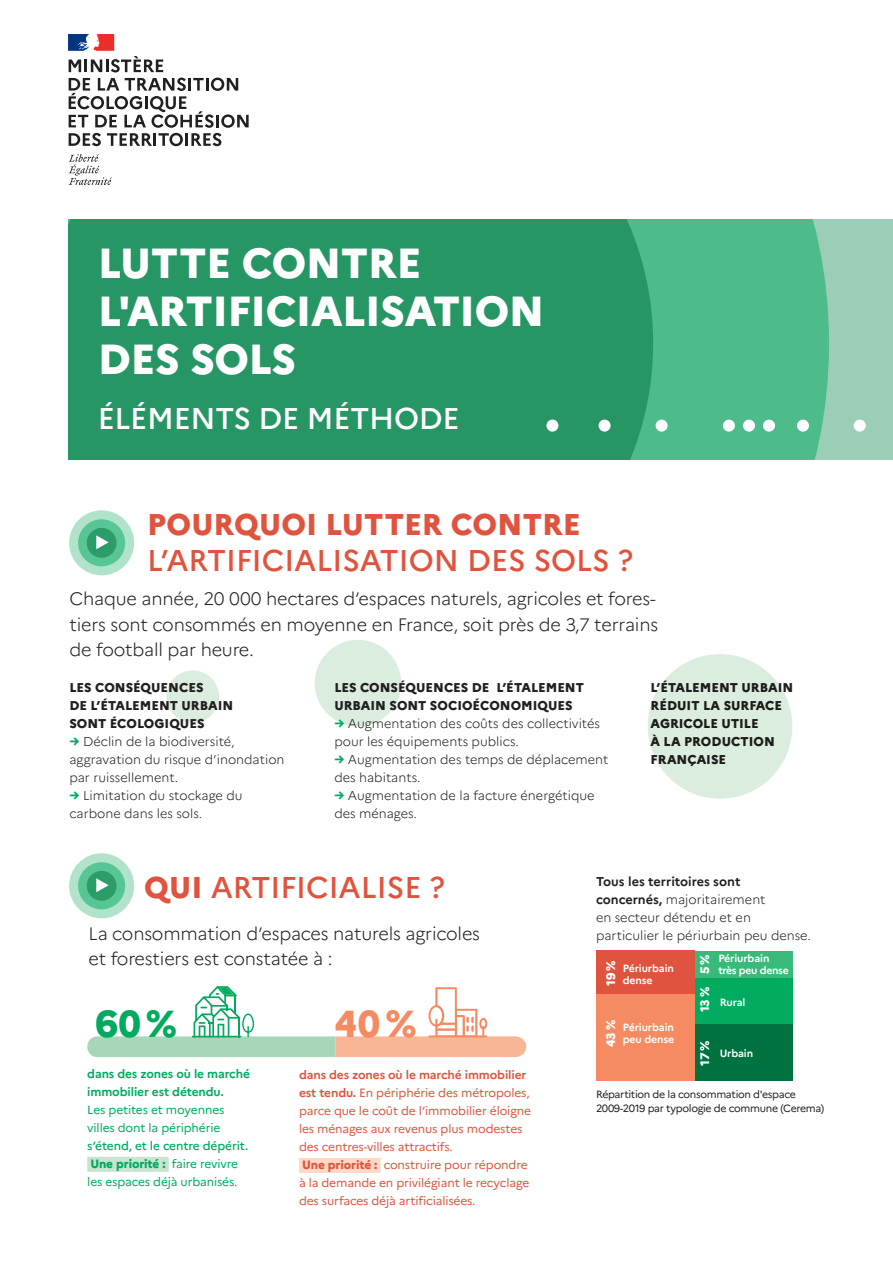
<style>
.page{position:relative;width:893px;height:1263px;background:#fff}
.page>*{position:absolute;margin:0;border:0;box-sizing:border-box;transform-origin:0 0}
.t1{font:800 42px "Marianne";letter-spacing:-.01em;color:#fff}
.t2{font:800 37.5px "Marianne";color:#00aa5f}
.t3{font:800 37.5px "Marianne";color:#f68b63}
.t4{font:500 30px "Marianne";color:#e0543f}
.t5{font:800 30px "Marianne";color:#e0543f}
.t6{font:500 30px "Marianne";letter-spacing:-.01em;color:#fff}
.texte{font:300 18px/25.5px "Marianne";letter-spacing:-.01em;color:#231f20}
.texte-2{font:300 12.75px/18px "Marianne";color:#231f20}
.texte-3{font:800 12.75px/18px "Marianne";color:#231f20}
.t7{font:800 12.45px "Marianne";color:#fff}
.t8{font:12px/18px "Marianne";letter-spacing:-.01em;color:#e0543f}
.t9{font:12px/18px "Marianne";letter-spacing:-.01em;color:#00aa5f}
.t10{font:700 12px/18px "Marianne";letter-spacing:-.01em;color:#00aa5f}
.t11{font:10.5px/13.5px "Marianne";letter-spacing:-.03em;color:#231f20}
.t12{font:700 10.5px "Marianne";letter-spacing:-.01em;color:#fff}
.t13{font:700 10.5px "Marianne";letter-spacing:-.03em;color:#fff}
.s1{font-weight:800;color:#00aa5f}
.s2{font-weight:800}
.s3{font-weight:500}
.s4{font-weight:700}
</style>
<div class="page">
<div style="left:829px;top:219px;width:64px;height:240px;background:#9bceb6"></div>
<div style="left:653px;top:219px;width:176px;height:240px;background:#4dbc8a"></div>
<div style="left:68px;top:219px;width:585px;height:240px;background:#269764"></div>
<div style="left:546px;top:420px;width:12px;height:12px;background:#fff;border-radius:50%"></div>
<div style="left:599px;top:420px;width:12px;height:12px;background:#fff;border-radius:50%"></div>
<div style="left:656px;top:420px;width:12px;height:12px;background:#fff;border-radius:50%"></div>
<div style="left:723px;top:420px;width:12px;height:12px;background:#fff;border-radius:50%"></div>
<div style="left:743px;top:420px;width:12px;height:12px;background:#fff;border-radius:50%"></div>
<div style="left:763px;top:420px;width:12px;height:12px;background:#fff;border-radius:50%"></div>
<div style="left:797px;top:420px;width:12px;height:12px;background:#fff;border-radius:50%"></div>
<div style="left:854px;top:420px;width:12px;height:12px;background:#fff;border-radius:50%"></div>
<div style="left:166px;top:670px;width:53px;height:53px;background:#daeddf;border-radius:50%"></div>
<div style="left:315px;top:640px;width:86px;height:86px;background:#daeddf;border-radius:50%"></div>
<svg style="left:69px;top:510px;width:65px;height:65px;background:#b0e3ca"></svg>
<div style="left:78px;top:519px;width:47px;height:47px;background:#58c694;border-radius:50%"></div>
<div style="left:87px;top:528px;width:30px;height:30px;background:#2c9c69;border-radius:50%"></div>
<svg style="left:96px;top:535px;width:13px;height:14px"></svg>
<svg style="left:69px;top:853px;width:65px;height:65px;background:#b0e3ca"></svg>
<div style="left:78px;top:862px;width:47px;height:47px;background:#58c694;border-radius:50%"></div>
<div style="left:87px;top:871px;width:30px;height:30px;background:#2c9c69;border-radius:50%"></div>
<svg style="left:96px;top:878px;width:13px;height:14px"></svg>
<div style="left:648px;top:654px;width:144px;height:145px;background:#daeddf;border-radius:50%"></div>
<svg style="left:87px;top:986px;width:439px;height:71px"></svg>
<div style="left:87px;top:1157px;width:82px;height:15px;background:#c8e5d1"></div>
<div style="left:299px;top:1158px;width:82px;height:15px;background:#fdd9c6"></div>
<div style="left:694px;top:951px;width:98px;height:28px;background:#39b97a"></div>
<div style="left:694px;top:979px;width:98px;height:51px;background:#00aa5f"></div>
<div style="left:694px;top:1024px;width:98px;height:56px;background:#00723f"></div>
<div style="left:596px;top:951px;width:98px;height:43px;background:#e0543f"></div>
<div style="left:596px;top:994px;width:98px;height:86px;background:#f68b63"></div>
<svg style="left:68px;top:154px;width:44px;height:31px"></svg>
<svg style="left:69px;top:78px;width:180px;height:68px"></svg>
<svg style="left:68px;top:34px;width:95px;height:38px"></svg>
<p class="t1" style="left:98px;top:231px;width:325px">LUTTE CONTRE</p>
<p class="t1" style="left:98px;top:279px;width:448px">L'ARTIFICIALISATION</p>
<p class="t1" style="left:98px;top:327px;width:200px">DES SOLS</p>
<p class="t6" style="left:98px;top:395px;width:363px">ÉLÉMENTS DE MÉTHODE</p>
<p class="t5" style="left:147px;top:501px;width:435px">POURQUOI LUTTER CONTRE</p>
<p class="t4" style="left:147px;top:537px;width:488px">L’ARTIFICIALISATION DES SOLS ?</p>
<p class="texte" style="left:69px;top:585px;width:590px">Chaque année, 20 000 hectares d’espaces naturels, agricoles et fores&shy;tiers sont consommés en moyenne en France, soit près de 3,7 terrains de football par heure.</p>
<p class="texte-3" style="left:69px;top:677px;width:136px">LES CONSÉQUENCES</p>
<p class="texte-3" style="left:69px;top:695px;width:165px">DE L’ÉTALEMENT URBAIN</p>
<p class="texte-3" style="left:69px;top:713px;width:137px">SONT ÉCOLOGIQUES</p>
<p class="texte-2" style="left:69px;top:731px;width:167px"><span class="s1">→</span> Déclin de la biodiversité,</p>
<p class="texte-2" style="left:69px;top:749px;width:217px">aggravation du risque d’inondation par ruissellement.</p>
<p class="texte-2" style="left:69px;top:785px;width:175px"><span class="s1">→</span> Limitation du stockage du carbone dans les sols.</p>
<p class="texte-3" style="left:334px;top:677px;width:251px">LES CONSÉQUENCES DE L’ÉTALEMENT<br>URBAIN SONT SOCIOÉCONOMIQUES</p>
<p class="texte-2" style="left:334px;top:713px;width:267px"><span class="s1">→</span> Augmentation des coûts des collectivités pour les équipements publics.</p>
<p class="texte-2" style="left:334px;top:749px;width:276px"><span class="s1">→</span> Augmentation des temps de déplacement des habitants.</p>
<p class="texte-2" style="left:334px;top:785px;width:262px"><span class="s1">→</span> Augmentation de la facture énergétique des ménages.</p>
<p class="texte-3" style="left:651px;top:677px;width:144px">L’ÉTALEMENT URBAIN<br>RÉDUIT LA SURFACE<br>AGRICOLE UTILE</p>
<p class="texte-3" style="left:651px;top:731px;width:126px">À LA PRODUCTION<br>FRANÇAISE</p>
<p class="t4" style="left:144px;top:864px;width:302px"><span class="s2">QUI</span> ARTIFICIALISE ?</p>
<p class="texte" style="left:89px;top:919px;width:393px">La consommation d’espaces naturels agricoles et forestiers est constatée à :</p>
<p class="t2" style="left:95px;top:995px;width:83px">60 %</p>
<p class="t3" style="left:335px;top:995px;width:84px">40 %</p>
<p class="t10" style="left:87px;top:1064px;width:164px">dans des zones où le marché immobilier est détendu.</p>
<p class="t9" style="left:87px;top:1101px;width:163px">Les petites et moyennes villes dont la périphérie <span class="s3">s’étend, et le centre dépérit.</span></p>
<p class="t9" style="left:87px;top:1155px;width:152px"><span class="s2">Une priorité :</span> faire revivre les espaces déjà urbanisés.</p>
<p class="t8" style="left:299px;top:1066px;width:234px"><span class="s4">dans des zones où le marché immobilier est tendu.</span> En périphérie des métropoles, parce que le coût de l’immobilier éloigne les ménages aux revenus plus modestes des centres-villes attractifs.</p>
<p class="t8" style="left:299px;top:1156px;width:232px"><span class="s2">Une priorité :</span> construire pour répondre à la demande en privilégiant le recyclage des surfaces déjà artificialisées.</p>
<p class="texte-2" style="left:596px;top:872px;width:217px"><span class="s4">Tous les territoires sont<br>concernés,</span> majoritairement<br>en secteur détendu et en particulier le périurbain peu dense.</p>
<p class="t7" style="left:601px;top:986px;width:27px;rotate:-90deg">19 %</p>
<p class="t7" style="left:601px;top:1047px;width:29px;rotate:-90deg">43 %</p>
<p class="t12" style="left:623px;top:960px;width:53px">Périurbain</p>
<p class="t12" style="left:623px;top:972px;width:31px">dense</p>
<p class="t12" style="left:623px;top:1019px;width:53px">Périurbain</p>
<p class="t12" style="left:623px;top:1031px;width:53px">peu dense</p>
<p class="t7" style="left:695px;top:974px;width:21px;rotate:-90deg">5 %</p>
<p class="t7" style="left:695px;top:1012px;width:27px;rotate:-90deg">13 %</p>
<p class="t7" style="left:695px;top:1065px;width:27px;rotate:-90deg">17 %</p>
<p class="t12" style="left:718px;top:950px;width:53px">Périurbain</p>
<p class="t13" style="left:718px;top:962px;width:72px">très peu dense</p>
<p class="t12" style="left:720px;top:994px;width:27px">Rural</p>
<p class="t12" style="left:720px;top:1045px;width:35px">Urbain</p>
<p class="t11" style="left:596px;top:1087px;width:230px">Répartition de la consommation d'espace<br>2009-2019 par typologie de commune (Cerema)</p>
</div>
